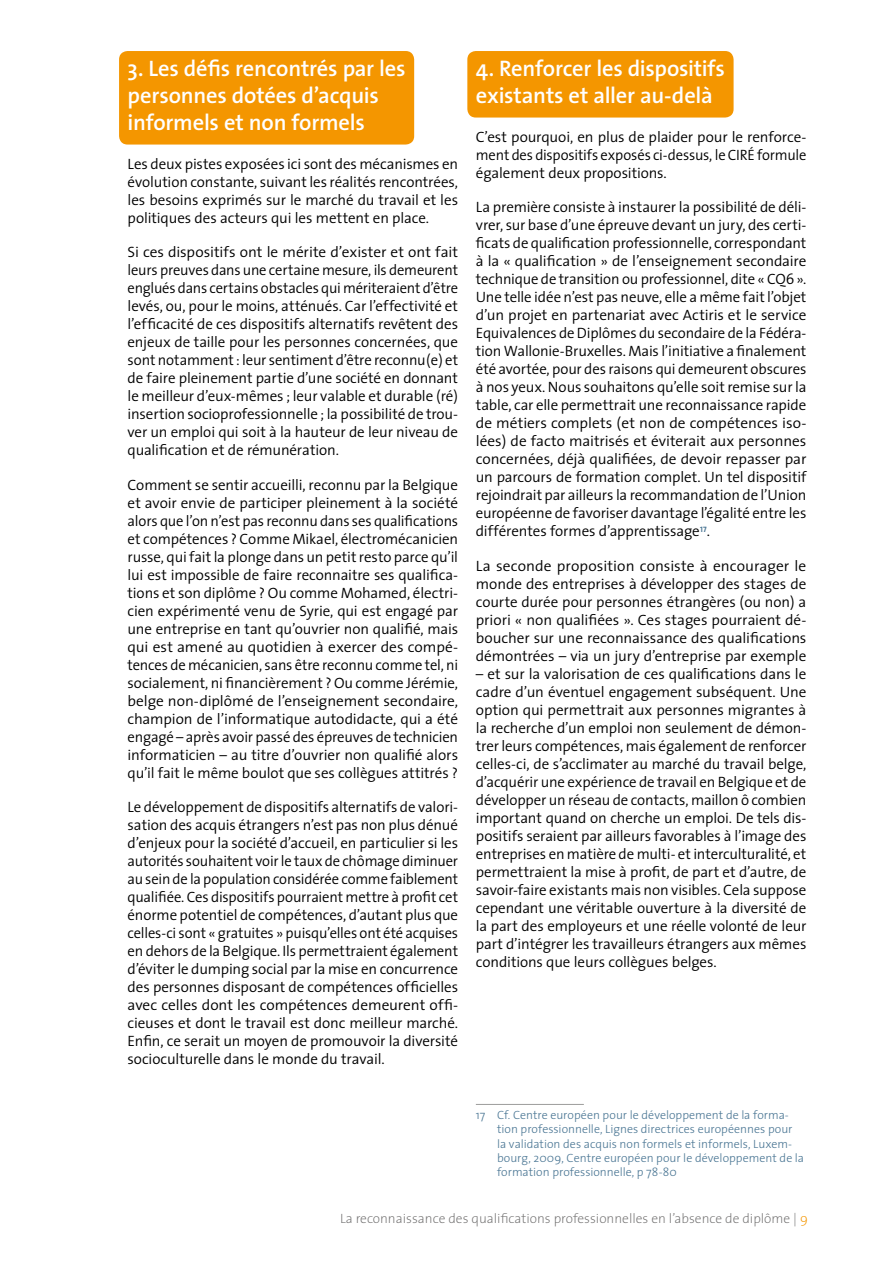
<style>
.page{position:relative;width:893px;height:1263px;background:#fff}
.page>*{position:absolute;margin:0;border:0;box-sizing:border-box;transform-origin:0 0}
.t1{font:600 22.5px/27px "The Sans";letter-spacing:-.01em;color:#fff}
.t2{font:300 15px/18px "The Sans";letter-spacing:-.005em;color:#000;text-align:justify}
.t3{font:200 13.5px "The Sans";color:#706f6f}
.t4{font:300 12px/14.4px "The Sans";color:#497593}
.s1{color:#f49600}
</style>
<div class="page">
<div style="left:119px;top:51px;width:295px;height:94px;background:#f49600;border-radius:9px"></div>
<div style="left:467px;top:51px;width:267px;height:67px;background:#f49600;border-radius:9px"></div>
<hr style="left:476px;top:1104px;width:108px;height:1px;background:#9d9d9c">
<h1 class="t1" style="left:128px;top:54px;width:280px">3. Les défis rencontrés par les personnes dotées d’acquis informels et non formels</h1>
<p class="t2" style="left:128px;top:155px;width:332px">Les deux pistes exposées ici sont des mécanismes en évolution constante, suivant les réalités rencontrées, les besoins exprimés sur le marché du travail et les politiques des acteurs qui les mettent en place.</p>
<p class="t2" style="left:128px;top:243px;width:332px">Si ces dispositifs ont le mérite d’exister et ont fait leurs preuves dans une certaine mesure, ils demeurent englués dans certains obstacles qui mériteraient d’être levés, ou, pour le moins, atténués. Car l’effectivité et l’efficacité de ces dispositifs alternatifs revêtent des enjeux de taille pour les personnes concernées, que sont notamment : leur sentiment d’être reconnu(e) et de faire pleinement partie d’une société en donnant le meilleur d’eux-mêmes ; leur valable et durable (ré) insertion socioprofessionnelle ; la possibilité de trou&shy;ver un emploi qui soit à la hauteur de leur niveau de qualification et de rémunération.</p>
<p class="t2" style="left:128px;top:475px;width:332px">Comment se sentir accueilli, reconnu par la Belgique et avoir envie de participer pleinement à la société alors que l’on n’est pas reconnu dans ses qualifications et compétences ? Comme Mikael, électromécanicien russe, qui fait la plonge dans un petit resto parce qu’il lui est impossible de faire reconnaitre ses qualifica&shy;tions et son diplôme ? Ou comme Mohamed, électri&shy;cien expérimenté venu de Syrie, qui est engagé par une entreprise en tant qu’ouvrier non qualifié, mais qui est amené au quotidien à exercer des compé&shy;tences de mécanicien, sans être reconnu comme tel, ni socialement, ni financièrement ? Ou comme Jérémie, belge non-diplômé de l’enseignement secondaire, champion de l’informatique autodidacte, qui a été engagé – après avoir passé des épreuves de technicien informaticien – au titre d’ouvrier non qualifié alors qu’il fait le même boulot que ses collègues attitrés ?</p>
<p class="t2" style="left:128px;top:797px;width:332px">Le développement de dispositifs alternatifs de valori&shy;sation des acquis étrangers n’est pas non plus dénué d’enjeux pour la société d’accueil, en particulier si les autorités souhaitent voir le taux de chômage diminuer au sein de la population considérée comme faiblement qualifiée. Ces dispositifs pourraient mettre à profit cet énorme potentiel de compétences, d’autant plus que celles-ci sont « gratuites » puisqu’elles ont été acquises en dehors de la Belgique. Ils permettraient également d’éviter le dumping social par la mise en concurrence des personnes disposant de compétences officielles avec celles dont les compétences demeurent offi&shy;cieuses et dont le travail est donc meilleur marché.<br>Enfin, ce serait un moyen de promouvoir la diversité socioculturelle dans le monde du travail.</p>
<h1 class="t1" style="left:476px;top:54px;width:251px">4. Renforcer les dispositifs existants et aller au-delà</h1>
<p class="t2" style="left:476px;top:128px;width:332px">C’est pourquoi, en plus de plaider pour le renforce&shy;ment des dispositifs exposés ci-dessus, le CIRÉ formule également deux propositions.</p>
<p class="t2" style="left:476px;top:198px;width:332px">La première consiste à instaurer la possibilité de déli&shy;vrer, sur base d’une épreuve devant un jury, des certi&shy;ficats de qualification professionnelle, correspondant à la « qualification » de l’enseignement secondaire technique de transition ou professionnel, dite « CQ6 ».<br>Une telle idée n’est pas neuve, elle a même fait l’objet d’un projet en partenariat avec Actiris et le service Equivalences de Diplômes du secondaire de la Fédéra&shy;tion Wallonie-Bruxelles. Mais l’initiative a finalement été avortée, pour des raisons qui demeurent obscures à nos yeux. Nous souhaitons qu’elle soit remise sur la table, car elle permettrait une reconnaissance rapide de métiers complets (et non de compétences iso&shy;lées) de facto maitrisés et éviterait aux personnes concernées, déjà qualifiées, de devoir repasser par un parcours de formation complet. Un tel dispositif rejoindrait par ailleurs la recommandation de l’Union européenne de favoriser davantage l’égalité entre les différentes formes d’apprentissage<sup>17</sup>.</p>
<p class="t2" style="left:476px;top:556px;width:332px">La seconde proposition consiste à encourager le monde des entreprises à développer des stages de courte durée pour personnes étrangères (ou non) a priori « non qualifiées ». Ces stages pourraient dé&shy;boucher sur une reconnaissance des qualifications démontrées – via un jury d’entreprise par exemple</p>
<p class="t2" style="left:476px;top:664px;width:332px">– et sur la valorisation de ces qualifications dans le cadre d’un éventuel engagement subséquent. Une option qui permettrait aux personnes migrantes à la recherche d’un emploi non seulement de démon&shy;trer leurs compétences, mais également de renforcer celles-ci, de s’acclimater au marché du travail belge, d’acquérir une expérience de travail en Belgique et de développer un réseau de contacts, maillon ô combien important quand on cherche un emploi. De tels dis&shy;positifs seraient par ailleurs favorables à l’image des entreprises en matière de multi- et interculturalité, et permettraient la mise à profit, de part et d’autre, de savoir-faire existants mais non visibles. Cela suppose cependant une véritable ouverture à la diversité de la part des employeurs et une réelle volonté de leur part d’intégrer les travailleurs étrangers aux mêmes conditions que leurs collègues belges.</p>
<p class="t4" style="left:497px;top:1107px;width:309px;text-indent:-21px">17 Cf. Centre européen pour le développement de la forma&shy;tion professionnelle, Lignes directrices européennes pour la validation des acquis non formels et informels, Luxem&shy;bourg, 2009, Centre européen pour le développement de la formation professionnelle, p 78-80</p>
<p class="t3" style="left:340px;top:1207px;width:469px">La reconnaissance des qualifications professionnelles en l’absence de diplôme | <span class="s1">9</span></p>
</div>
